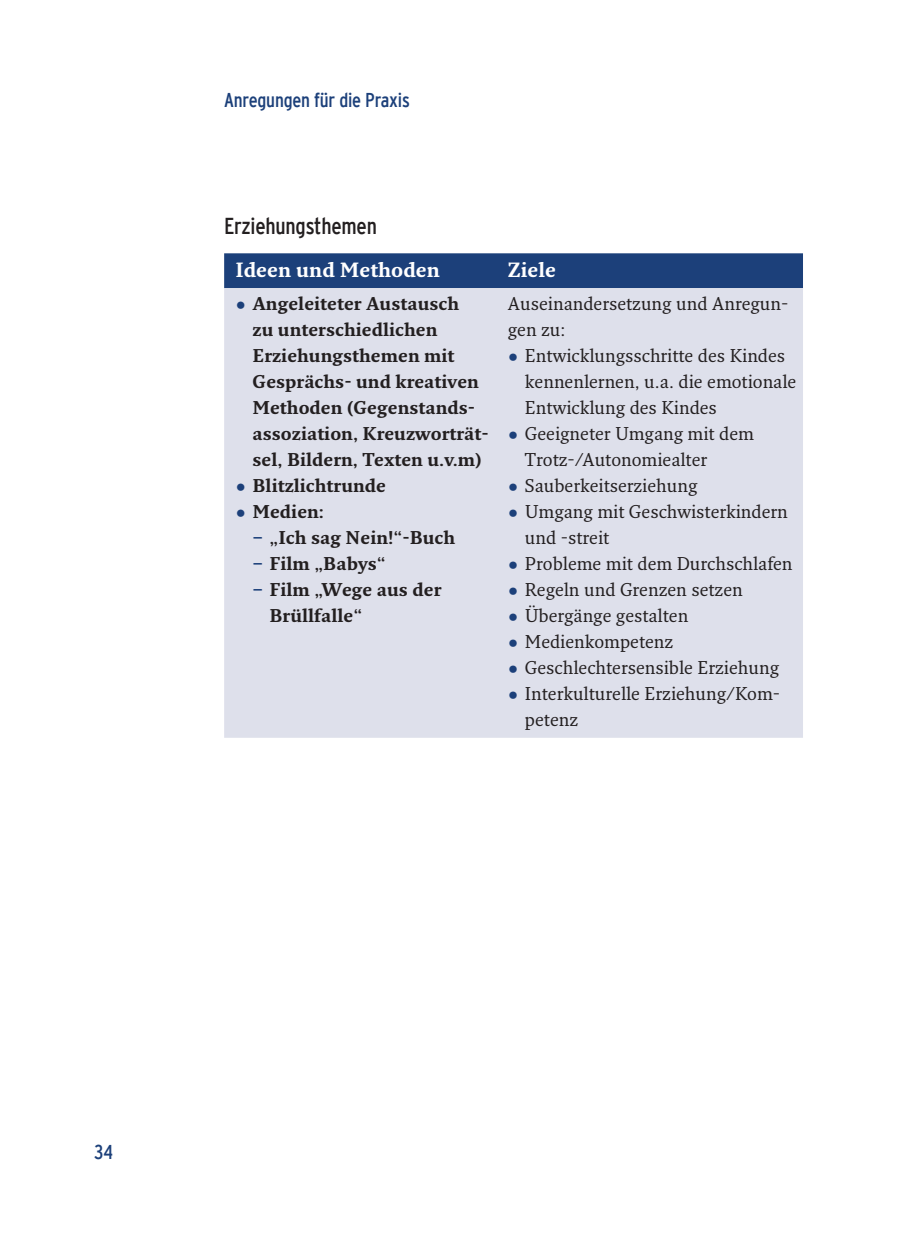
<style>
.page{position:relative;width:908px;height:1248px;background:#fff}
.page>*{position:absolute;margin:0;border:0;box-sizing:border-box;transform-origin:0 0}
.t1{font:condensed 23px "Interstate";letter-spacing:-.01em;color:#231f20}
.t2{font:condensed 20px "Interstate";letter-spacing:-.01em;color:#1c407a}
.t3{font:700 20px "Fresco Std";color:#fff}
.t4{font:18px/26px "Fresco Std";color:#231f20}
.t5{font:700 18px/26px "Fresco Std";color:#231f20}
.s1{color:#1c407a}
</style>
<div class="page">
<div style="left:224px;top:253px;width:578px;height:35px;background:#1c407a"></div>
<div style="left:224px;top:288px;width:578px;height:449px;background:#dee0eb"></div>
<p class="t2" style="left:224px;top:89px;width:187px">Anregungen für die Praxis</p>
<p class="t1" style="left:224px;top:213px;width:154px">Erziehungsthemen</p>
<p class="t3" style="left:235px;top:257px;width:206px">Ideen und Methoden</p>
<p class="t3" style="left:507px;top:257px;width:50px">Ziele</p>
<p class="t5" style="left:252px;top:290px;width:238px;text-indent:-17px"><span class="s1">•</span> Angeleiteter Austausch<br>zu unterschiedlichen<br>Erziehungsthemen mit<br>Gesprächs- und kreativen<br>Methoden (Gegenstands&shy;assoziation, Kreuzworträt&shy;sel, Bildern, Texten u.v.m)</p>
<p class="t5" style="left:235px;top:472px;width:152px"><span class="s1">•</span> Blitzlichtrunde</p>
<p class="t5" style="left:235px;top:498px;width:90px"><span class="s1">•</span> Medien:</p>
<p class="t5" style="left:252px;top:524px;width:204px"><span class="s1">−</span> „Ich sag Nein!“-Buch</p>
<p class="t5" style="left:252px;top:550px;width:135px"><span class="s1">−</span> Film „Babys“</p>
<p class="t5" style="left:252px;top:576px;width:190px"><span class="s1">−</span> Film „Wege aus der</p>
<p class="t5" style="left:269px;top:602px;width:94px">Brüllfalle“</p>
<p class="t4" style="left:507px;top:290px;width:282px">Auseinandersetzung und Anregun&shy;gen zu:</p>
<p class="t4" style="left:524px;top:342px;width:273px;text-indent:-17px"><span class="s1">•</span> Entwicklungsschritte des Kindes kennenlernen, u.a. die emotionale<br>Entwicklung des Kindes</p>
<p class="t4" style="left:524px;top:420px;width:230px;text-indent:-17px"><span class="s1">•</span> Geeigneter Umgang mit dem<br>Trotz-/Autonomiealter</p>
<p class="t4" style="left:507px;top:472px;width:191px"><span class="s1">•</span> Sauberkeitserziehung</p>
<p class="t4" style="left:524px;top:498px;width:264px;text-indent:-17px"><span class="s1">•</span> Umgang mit Geschwisterkindern und -streit</p>
<p class="t4" style="left:507px;top:550px;width:286px"><span class="s1">•</span> Probleme mit dem Durchschlafen</p>
<p class="t4" style="left:507px;top:576px;width:236px"><span class="s1">•</span> Regeln und Grenzen setzen</p>
<p class="t4" style="left:507px;top:602px;width:182px"><span class="s1">•</span> Übergänge gestalten</p>
<p class="t4" style="left:507px;top:628px;width:167px"><span class="s1">•</span> Medienkompetenz</p>
<p class="t4" style="left:507px;top:654px;width:272px"><span class="s1">•</span> Geschlechtersensible Erziehung</p>
<p class="t4" style="left:524px;top:680px;width:256px;text-indent:-17px"><span class="s1">•</span> Interkulturelle Erziehung/Kom&shy;petenz</p>
<p class="t2" style="left:94px;top:1140px;width:20px">34</p>
</div>
